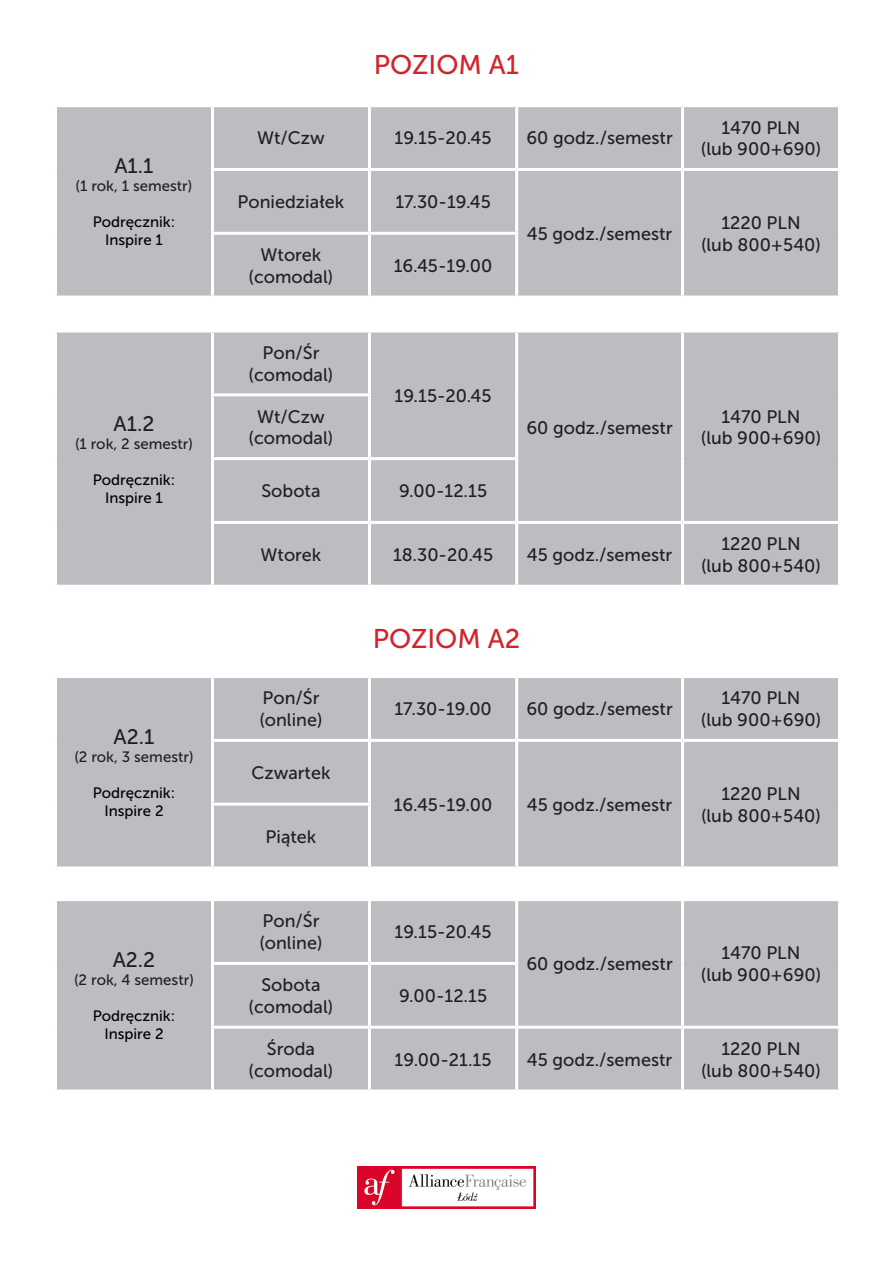
<style>
.page{position:relative;width:893px;height:1263px;background:#fff}
.page>*{position:absolute;margin:0;border:0;box-sizing:border-box;transform-origin:0 0}
.t1{font:27px "Museo Sans 500";color:#d1232a}
.t2{font:21px "Museo Sans 500";color:#231f20}
.t3{font:18px/21.6px "Museo Sans 500";color:#231f20;text-align:center}
.t4{font:15px "Museo Sans 500";color:#000001}
.t5{font:15px "Museo Sans 500";color:#231f20}
</style>
<div class="page">
<div style="left:57px;top:107px;width:781px;height:189px;background:#bcbdc0"></div>
<hr style="left:211px;top:107px;width:3px;height:61px;background:#fff">
<hr style="left:368px;top:107px;width:3px;height:61px;background:#fff">
<hr style="left:515px;top:107px;width:3px;height:61px;background:#fff">
<hr style="left:681px;top:107px;width:3px;height:61px;background:#fff">
<hr style="left:211px;top:168px;width:158px;height:3px;background:#fff">
<hr style="left:211px;top:171px;width:3px;height:61px;background:#fff">
<hr style="left:369px;top:168px;width:148px;height:3px;background:#fff">
<hr style="left:368px;top:171px;width:3px;height:61px;background:#fff">
<hr style="left:517px;top:168px;width:165px;height:3px;background:#fff">
<hr style="left:515px;top:171px;width:3px;height:61px;background:#fff">
<hr style="left:682px;top:168px;width:159px;height:3px;background:#fff">
<hr style="left:681px;top:171px;width:3px;height:62px;background:#fff">
<hr style="left:211px;top:232px;width:158px;height:3px;background:#fff">
<hr style="left:211px;top:235px;width:3px;height:61px;background:#fff">
<hr style="left:369px;top:232px;width:149px;height:3px;background:#fff">
<hr style="left:368px;top:235px;width:3px;height:61px;background:#fff">
<hr style="left:515px;top:235px;width:3px;height:61px;background:#fff">
<hr style="left:681px;top:233px;width:3px;height:63px;background:#fff">
<div style="left:57px;top:333px;width:781px;height:252px;background:#bcbdc0"></div>
<hr style="left:211px;top:333px;width:3px;height:60px;background:#fff">
<hr style="left:368px;top:333px;width:3px;height:60px;background:#fff">
<hr style="left:515px;top:333px;width:3px;height:62px;background:#fff">
<hr style="left:681px;top:333px;width:3px;height:62px;background:#fff">
<hr style="left:211px;top:393px;width:160px;height:3px;background:#fff">
<hr style="left:211px;top:396px;width:3px;height:61px;background:#fff">
<hr style="left:368px;top:396px;width:3px;height:61px;background:#fff">
<hr style="left:515px;top:395px;width:3px;height:62px;background:#fff">
<hr style="left:681px;top:395px;width:3px;height:64px;background:#fff">
<hr style="left:211px;top:457px;width:158px;height:3px;background:#fff">
<hr style="left:211px;top:460px;width:3px;height:61px;background:#fff">
<hr style="left:369px;top:457px;width:149px;height:3px;background:#fff">
<hr style="left:368px;top:460px;width:3px;height:61px;background:#fff">
<hr style="left:515px;top:460px;width:3px;height:61px;background:#fff">
<hr style="left:681px;top:459px;width:3px;height:62px;background:#fff">
<hr style="left:211px;top:521px;width:158px;height:3px;background:#fff">
<hr style="left:211px;top:524px;width:3px;height:61px;background:#fff">
<hr style="left:369px;top:521px;width:148px;height:3px;background:#fff">
<hr style="left:368px;top:524px;width:3px;height:61px;background:#fff">
<hr style="left:517px;top:521px;width:165px;height:3px;background:#fff">
<hr style="left:515px;top:524px;width:3px;height:61px;background:#fff">
<hr style="left:682px;top:521px;width:159px;height:3px;background:#fff">
<hr style="left:681px;top:524px;width:3px;height:61px;background:#fff">
<img style="left:357px;top:1166px;width:179px;height:43px">
<div style="left:57px;top:678px;width:781px;height:188px;background:#bcbdc0"></div>
<hr style="left:211px;top:678px;width:3px;height:61px;background:#fff">
<hr style="left:368px;top:678px;width:3px;height:61px;background:#fff">
<hr style="left:515px;top:678px;width:3px;height:61px;background:#fff">
<hr style="left:681px;top:678px;width:3px;height:61px;background:#fff">
<hr style="left:211px;top:739px;width:158px;height:3px;background:#fff">
<hr style="left:211px;top:742px;width:3px;height:61px;background:#fff">
<hr style="left:369px;top:739px;width:148px;height:3px;background:#fff">
<hr style="left:368px;top:742px;width:3px;height:61px;background:#fff">
<hr style="left:517px;top:739px;width:165px;height:3px;background:#fff">
<hr style="left:515px;top:742px;width:3px;height:62px;background:#fff">
<hr style="left:682px;top:739px;width:159px;height:3px;background:#fff">
<hr style="left:681px;top:742px;width:3px;height:62px;background:#fff">
<hr style="left:211px;top:803px;width:160px;height:3px;background:#fff">
<hr style="left:211px;top:806px;width:3px;height:60px;background:#fff">
<hr style="left:368px;top:806px;width:3px;height:60px;background:#fff">
<hr style="left:515px;top:804px;width:3px;height:62px;background:#fff">
<hr style="left:681px;top:804px;width:3px;height:62px;background:#fff">
<div style="left:57px;top:901px;width:781px;height:188px;background:#bcbdc0"></div>
<hr style="left:211px;top:901px;width:3px;height:61px;background:#fff">
<hr style="left:368px;top:901px;width:3px;height:61px;background:#fff">
<hr style="left:515px;top:901px;width:3px;height:61px;background:#fff">
<hr style="left:681px;top:901px;width:3px;height:62px;background:#fff">
<hr style="left:211px;top:962px;width:158px;height:3px;background:#fff">
<hr style="left:211px;top:965px;width:3px;height:61px;background:#fff">
<hr style="left:369px;top:962px;width:149px;height:3px;background:#fff">
<hr style="left:368px;top:965px;width:3px;height:61px;background:#fff">
<hr style="left:515px;top:965px;width:3px;height:61px;background:#fff">
<hr style="left:681px;top:963px;width:3px;height:63px;background:#fff">
<hr style="left:211px;top:1026px;width:158px;height:3px;background:#fff">
<hr style="left:211px;top:1029px;width:3px;height:60px;background:#fff">
<hr style="left:369px;top:1026px;width:148px;height:3px;background:#fff">
<hr style="left:368px;top:1029px;width:3px;height:60px;background:#fff">
<hr style="left:517px;top:1026px;width:165px;height:3px;background:#fff">
<hr style="left:515px;top:1029px;width:3px;height:60px;background:#fff">
<hr style="left:682px;top:1026px;width:159px;height:3px;background:#fff">
<hr style="left:681px;top:1029px;width:3px;height:60px;background:#fff">
<p class="t2" style="left:114px;top:154px;width:41px">A1.1</p>
<p class="t5" style="left:76px;top:178px;width:118px">(1 rok, 1 semestr)</p>
<p class="t4" style="left:93px;top:214px;width:84px">Podręcznik:</p>
<p class="t4" style="left:105px;top:232px;width:59px">Inspire 1</p>
<p class="t2" style="left:114px;top:412px;width:42px">A1.2</p>
<p class="t5" style="left:75px;top:435px;width:119px">(1 rok, 2 semestr)</p>
<p class="t4" style="left:93px;top:471px;width:84px">Podręcznik:</p>
<p class="t4" style="left:105px;top:489px;width:59px">Inspire 1</p>
<p class="t2" style="left:114px;top:725px;width:42px">A2.1</p>
<p class="t5" style="left:74px;top:749px;width:121px">(2 rok, 3 semestr)</p>
<p class="t4" style="left:93px;top:785px;width:84px">Podręcznik:</p>
<p class="t4" style="left:104px;top:803px;width:61px">Inspire 2</p>
<p class="t2" style="left:113px;top:948px;width:44px">A2.2</p>
<p class="t5" style="left:74px;top:972px;width:121px">(2 rok, 4 semestr)</p>
<p class="t4" style="left:93px;top:1008px;width:84px">Podręcznik:</p>
<p class="t4" style="left:104px;top:1026px;width:61px">Inspire 2</p>
<p class="t1" style="left:374px;top:50px;width:147px">POZIOM A1</p>
<p class="t3" style="left:257px;top:127px;width:69px">Wt/Czw</p>
<p class="t3" style="left:395px;top:127px;width:99px">19.15-20.45</p>
<p class="t3" style="left:526px;top:127px;width:148px">60 godz./semestr</p>
<p class="t3" style="left:238px;top:191px;width:108px">Poniedziałek</p>
<p class="t3" style="left:395px;top:191px;width:97px">17.30-19.45</p>
<p class="t3" style="left:722px;top:117px;width:80px">1470 PLN</p>
<p class="t3" style="left:701px;top:138px;width:122px">(lub 900+690)</p>
<p class="t3" style="left:261px;top:244px;width:62px">Wtorek</p>
<p class="t3" style="left:249px;top:266px;width:86px">(comodal)</p>
<p class="t3" style="left:263px;top:342px;width:58px">Pon/Śr</p>
<p class="t3" style="left:249px;top:364px;width:86px">(comodal)</p>
<p class="t3" style="left:394px;top:255px;width:100px">16.45-19.00</p>
<p class="t3" style="left:395px;top:385px;width:99px">19.15-20.45</p>
<p class="t3" style="left:257px;top:406px;width:69px">Wt/Czw</p>
<p class="t3" style="left:249px;top:427px;width:86px">(comodal)</p>
<p class="t3" style="left:261px;top:480px;width:61px">Sobota</p>
<p class="t3" style="left:399px;top:480px;width:90px">9.00-12.15</p>
<p class="t3" style="left:527px;top:223px;width:147px">45 godz./semestr</p>
<p class="t3" style="left:701px;top:212px;width:121px">1220 PLN<br>(lub 800+540)</p>
<p class="t3" style="left:526px;top:417px;width:148px">60 godz./semestr</p>
<p class="t3" style="left:722px;top:406px;width:80px">1470 PLN</p>
<p class="t3" style="left:701px;top:427px;width:122px">(lub 900+690)</p>
<p class="t3" style="left:261px;top:544px;width:62px">Wtorek</p>
<p class="t3" style="left:393px;top:544px;width:102px">18.30-20.45</p>
<p class="t3" style="left:527px;top:544px;width:147px">45 godz./semestr</p>
<p class="t3" style="left:701px;top:533px;width:121px">1220 PLN<br>(lub 800+540)</p>
<p class="t3" style="left:263px;top:687px;width:58px">Pon/Śr</p>
<p class="t3" style="left:259px;top:709px;width:65px">(online)</p>
<p class="t3" style="left:251px;top:762px;width:81px">Czwartek</p>
<p class="t3" style="left:266px;top:826px;width:52px">Piątek</p>
<p class="t3" style="left:263px;top:910px;width:58px">Pon/Śr</p>
<p class="t3" style="left:259px;top:932px;width:65px">(online)</p>
<p class="t3" style="left:261px;top:974px;width:61px">Sobota</p>
<p class="t3" style="left:249px;top:996px;width:86px">(comodal)</p>
<p class="t3" style="left:267px;top:1038px;width:50px">Środa</p>
<p class="t3" style="left:249px;top:1060px;width:86px">(comodal)</p>
<p class="t1" style="left:373px;top:623px;width:149px">POZIOM A2</p>
<p class="t3" style="left:394px;top:698px;width:99px">17.30-19.00</p>
<p class="t3" style="left:526px;top:698px;width:148px">60 godz./semestr</p>
<p class="t3" style="left:722px;top:687px;width:80px">1470 PLN</p>
<p class="t3" style="left:701px;top:709px;width:122px">(lub 900+690)</p>
<p class="t3" style="left:394px;top:794px;width:100px">16.45-19.00</p>
<p class="t3" style="left:527px;top:794px;width:147px">45 godz./semestr</p>
<p class="t3" style="left:701px;top:783px;width:121px">1220 PLN<br>(lub 800+540)</p>
<p class="t3" style="left:395px;top:921px;width:99px">19.15-20.45</p>
<p class="t3" style="left:399px;top:985px;width:90px">9.00-12.15</p>
<p class="t3" style="left:526px;top:953px;width:148px">60 godz./semestr</p>
<p class="t3" style="left:722px;top:942px;width:80px">1470 PLN</p>
<p class="t3" style="left:701px;top:964px;width:122px">(lub 900+690)</p>
<p class="t3" style="left:395px;top:1049px;width:98px">19.00-21.15</p>
<p class="t3" style="left:527px;top:1049px;width:147px">45 godz./semestr</p>
<p class="t3" style="left:701px;top:1038px;width:121px">1220 PLN<br>(lub 800+540)</p>
</div>
